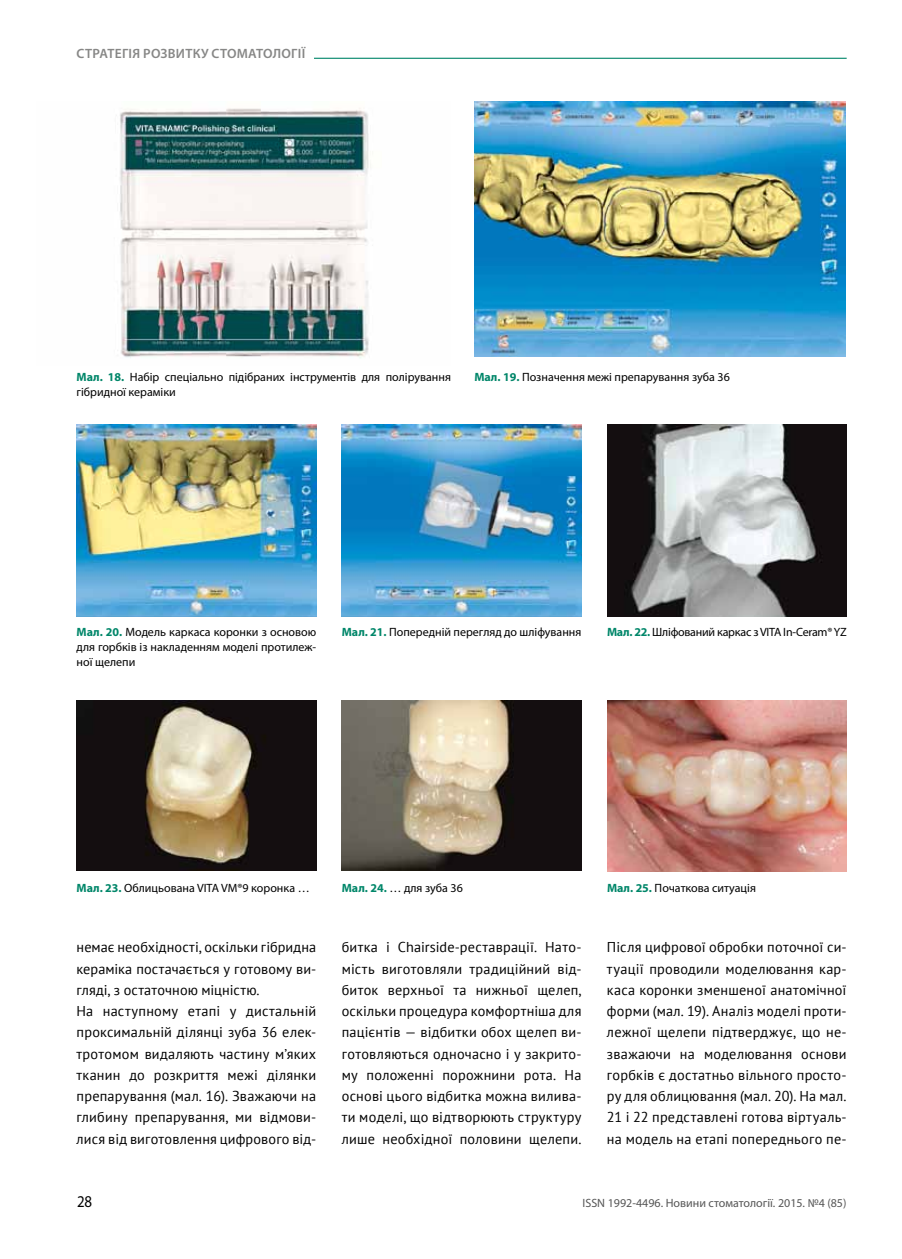
<style>
.page{position:relative;width:902px;height:1259px;background:#fff}
.page>*{position:absolute;margin:0;border:0;box-sizing:border-box;transform-origin:0 0}
.t1{font:16.5px "Myriad Pro";color:#000;scale:.9 1}
.t2{font:14.25px/21.3px "PT Sans";letter-spacing:.015em;color:#000;text-align:justify}
.t3{font:600 13.5px "Myriad Pro";letter-spacing:.02em;color:#878786}
.t4{font:12px/15px "Myriad Pro";color:#000}
.t5{font:12px "Myriad Pro";color:#565656}
.t6{font:12px "Myriad Pro";letter-spacing:-.02em;color:#000}
.s1{font-weight:700;color:#008669}
</style>
<div class="page">
<hr style="left:211px;top:58px;width:635px;height:1px;background:#008669">
<div style="left:77px;top:40px;width:237px;height:27px;background:#fff"></div>
<img style="left:120px;top:108px;width:251px;height:250px">
<img style="left:474px;top:102px;width:371px;height:255px">
<img style="left:77px;top:424px;width:239px;height:192px">
<img style="left:342px;top:424px;width:239px;height:192px">
<img style="left:607px;top:424px;width:239px;height:192px">
<img style="left:77px;top:701px;width:239px;height:170px">
<img style="left:342px;top:701px;width:239px;height:170px">
<img style="left:607px;top:701px;width:239px;height:170px">
<p class="t3" style="left:77px;top:45px;width:230px">СТратегія розвитку стоматології</p>
<p class="t4" style="left:77px;top:369px;width:376px"><span class="s1">Мал. 18.</span> Набір спеціально підібраних інструментів для полірування гібридної кераміки</p>
<p class="t4" style="left:474px;top:369px;width:257px"><span class="s1">Мал. 19.</span> Позначення межі препарування зуба 36</p>
<p class="t4" style="left:77px;top:624px;width:241px;text-align:justify"><span class="s1">Мал. 20.</span> Модель каркаса коронки з основою для горбків із накладенням моделі протилеж&shy;ної щелепи</p>
<p class="t4" style="left:342px;top:624px;width:241px"><span class="s1">Мал. 21.</span> Попередній перегляд до шліфування</p>
<p class="t6" style="left:607px;top:624px;width:241px"><span class="s1">Мал. 22.</span> Шліфований каркас з VITA In-Ceram® YZ</p>
<p class="t4" style="left:77px;top:880px;width:234px"><span class="s1">Мал. 23.</span> Облицьована VITA VM®9 коронка …</p>
<p class="t4" style="left:342px;top:880px;width:123px"><span class="s1">Мал. 24.</span> … для зуба 36</p>
<p class="t4" style="left:607px;top:880px;width:150px"><span class="s1">Мал. 25.</span> Початкова ситуація</p>
<p class="t2" style="left:77px;top:936px;width:241px;text-align:left">немає необхідності, оскільки гібридна кераміка постачається у готовому ви&shy;гляді, з остаточною міцністю.<br>На наступному етапі у дистальній проксимальній ділянці зуба 36 елек&shy;тротомом видаляють частину м’яких тканин до розкриття межі ділянки препарування (мал. 16). Зважаючи на глибину препарування, ми відмови&shy;лися від виготовлення цифрового від-</p>
<p class="t2" style="left:342px;top:936px;width:241px">битка і Chairside-реставрації. Нато&shy;мість виготовляли традиційний від&shy;биток верхньої та нижньої щелеп, оскільки процедура комфортніша для пацієнтів — відбитки обох щелеп ви&shy;готовляються одночасно і у закрито&shy;му положенні порожнини рота. На основі цього відбитка можна вилива&shy;ти моделі, що відтворюють структуру лише необхідної половини щелепи.</p>
<p class="t2" style="left:607px;top:936px;width:241px">Після цифрової обробки поточної си&shy;туації проводили моделювання кар&shy;каса коронки зменшеної анатомічної форми (мал. 19). Аналіз моделі проти&shy;лежної щелепи підтверджує, що не&shy;зважаючи на моделювання основи горбків є достатньо вільного просто&shy;ру для облицювання (мал. 20). На мал.<br>21 і 22 представлені готова віртуаль&shy;на модель на етапі попереднього пе-</p>
<p class="t1" style="left:77px;top:1191px;width:18px">28</p>
<p class="t5" style="left:582px;top:1195px;width:265px">ISSN 1992-4496. Новини стоматології. 2015. №4 (85)</p>
</div>
